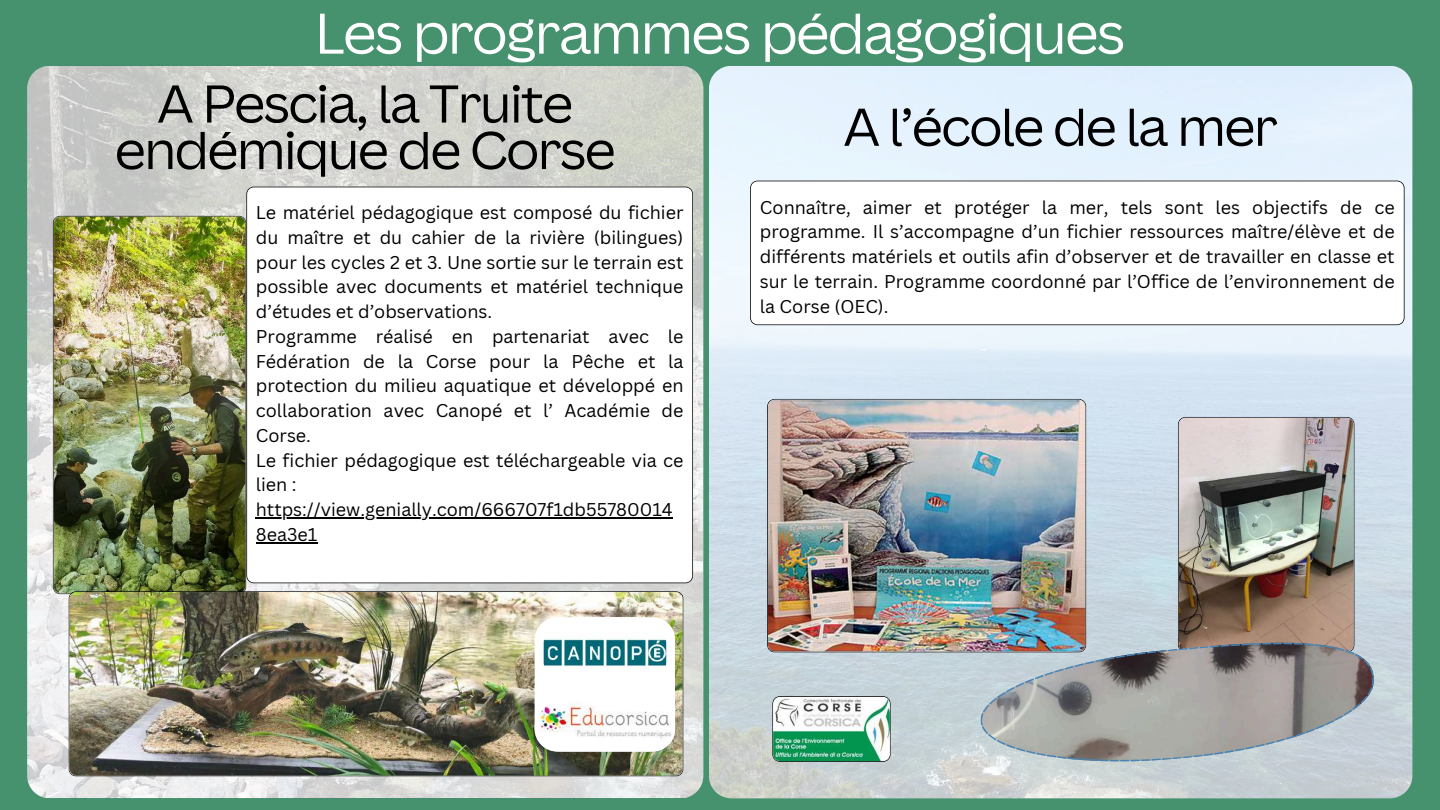
<style>
.page{position:relative;width:1440px;height:810px;background:#46916e}
.page>*{position:absolute;margin:0;border:0;box-sizing:border-box;transform-origin:0 0}
.t1{font:56px "Canva Sans Display";letter-spacing:-.025em;color:#fff}
.t2{font:52px/46.5px "Canva Sans Display";letter-spacing:-.025em;color:#000;text-align:center}
.t3{font:18px/24.8px "Canva Sans";color:#000}
</style>
<div class="page">
<img style="left:27px;top:66px;width:676px;height:732px;border-radius:23px">
<img style="left:709px;top:66px;width:703px;height:732px;border-radius:23px">
<div style="left:246px;top:187px;width:447px;height:396px;background:#fff"></div>
<hr style="left:256px;top:518px;width:417px;height:1px;background:#000">
<hr style="left:256px;top:542px;width:61px;height:2px;background:#000">
<img style="left:53px;top:216px;width:193px;height:378px">
<img style="left:68px;top:591px;width:615px;height:185px">
<div style="left:535px;top:617px;width:140px;height:135px;background:#fff;border-radius:22px"></div>
<img style="left:541px;top:617px;width:127px;height:52px">
<img style="left:1178px;top:417px;width:177px;height:217px">
<img style="left:767px;top:399px;width:319px;height:253px">
<img style="left:772px;top:696px;width:119px;height:66px">
<img style="left:535px;top:703px;width:140px;height:48px">
<div style="left:750px;top:181px;width:655px;height:144px;background:#fff"></div>
<svg style="left:978px;top:634px;width:402px;height:134px;background:#a4a5a6"></svg>
<h1 class="t1" style="left:315px;top:-6px;width:812px">Les programmes pédagogiques</h1>
<h2 class="t2" style="left:115px;top:79px;width:502px">A Pescia, la Truite endémique de Corse</h2>
<h2 class="t2" style="left:844px;top:102px;width:435px">A l’école de la mer</h2>
<p class="t3" style="left:256px;top:200px;width:429px">Le matériel pédagogique est composé du fichier du maître et du cahier de la rivière (bilingues) pour les cycles 2 et 3. Une sortie sur le terrain est possible avec documents et matériel technique d’études et d’observations.<br>Programme réalisé en partenariat avec le Fédération de la Corse pour la Pêche et la protection du milieu aquatique et développé en collaboration avec Canopé et l’ Académie de Corse.<br>Le fichier pédagogique est téléchargeable via ce lien : https://view.genially.com/666707f1db55780014<br>8ea3e1</p>
<p class="t3" style="left:760px;top:194px;width:636px;text-align:justify">Connaître, aimer et protéger la mer, tels sont les objectifs de ce programme. Il s’accompagne d’un fichier ressources maître/élève et de différents matériels et outils afin d’observer et de travailler en classe et sur le terrain. Programme coordonné par l’Office de l’environnement de la Corse (OEC).</p>
</div>
